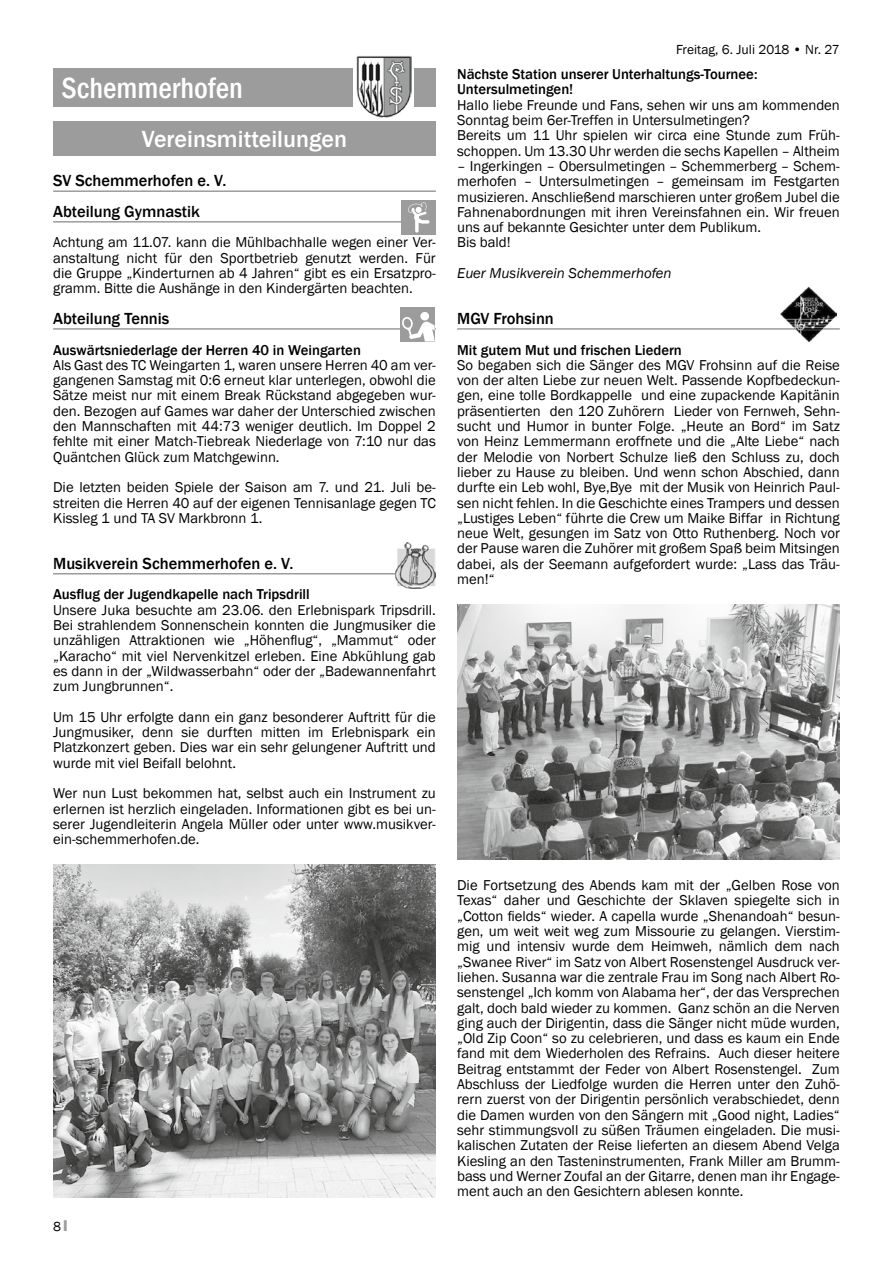
<style>
.page{position:relative;width:893px;height:1263px;background:#fff}
.page>*{position:absolute;margin:0;border:0;box-sizing:border-box;transform-origin:0 0}
.t1{font:500 condensed 30px "Franklin Gothic";color:#fff}
.t2{font:500 24px "Franklin Gothic";color:#fff}
.t3{font:500 16.5px/30.6px "Franklin Gothic";color:#000}
.t4{font:14.7px/15.3px "Franklin Gothic";color:#000;text-align:justify}
.t5{font:500 14.7px/15.3px "Franklin Gothic";color:#000}
.t6{font:italic 14.7px "Franklin Gothic";color:#000}
.t7{font:13.5px "Franklin Gothic";color:#000}
.s1{font-family:"Impact";color:#9c9c9d}
</style>
<div class="page">
<hr style="left:457px;top:328px;width:383px;height:2px;background:#9c9c9d">
<img style="left:781px;top:286px;width:55px;height:56px">
<img style="left:457px;top:604px;width:383px;height:255px">
<hr style="left:53px;top:190px;width:383px;height:2px;background:#9c9c9d">
<hr style="left:53px;top:221px;width:383px;height:2px;background:#9c9c9d">
<hr style="left:53px;top:328px;width:383px;height:2px;background:#9c9c9d">
<hr style="left:53px;top:573px;width:383px;height:1px;background:#9c9c9d">
<div style="left:53px;top:68px;width:383px;height:38px;background:#9c9c9d"></div>
<div style="left:354px;top:55px;width:60px;height:63px;background:#fff"></div>
<img style="left:356px;top:56px;width:56px;height:62px">
<div style="left:53px;top:122px;width:383px;height:34px;background:#9c9c9d"></div>
<div style="left:402px;top:200px;width:34px;height:35px;background:#9c9c9d"></div>
<svg style="left:408px;top:202px;width:21px;height:31px"></svg>
<div style="left:400px;top:307px;width:35px;height:34px;background:#9c9c9d"></div>
<svg style="left:402px;top:312px;width:33px;height:29px"></svg>
<img style="left:396px;top:543px;width:40px;height:45px">
<img style="left:53px;top:865px;width:383px;height:333px">
<h1 class="t1" style="left:62px;top:68px;width:183px">Schemmerhofen</h1>
<h2 class="t2" style="left:142px;top:124px;width:207px">Vereinsmitteilungen</h2>
<p class="t3" style="left:53px;top:166px;width:175px">SV Schemmerhofen e. V.<br>Abteilung Gymnastik</p>
<p class="t4" style="left:53px;top:235px;width:384px">Achtung am 11.07. kann die Mühlbachhalle wegen einer Ver&shy;anstaltung nicht für den Sportbetrieb genutzt werden. Für die Gruppe „Kinderturnen ab 4 Jahren“ gibt es ein Ersatzpro&shy;gramm. Bitte die Aushänge in den Kindergärten beachten.</p>
<p class="t3" style="left:53px;top:303px;width:118px">Abteilung Tennis</p>
<p class="t5" style="left:53px;top:342px;width:309px">Auswärtsniederlage der Herren 40 in Weingarten</p>
<p class="t4" style="left:53px;top:358px;width:384px">Als Gast des TC Weingarten 1, waren unsere Herren 40 am ver&shy;gangenen Samstag mit 0:6 erneut klar unterlegen, obwohl die Sätze meist nur mit einem Break Rückstand abgegeben wur&shy;den. Bezogen auf Games war daher der Unterschied zwischen den Mannschaften mit 44:73 weniger deutlich. Im Doppel 2 fehlte mit einer Match-Tiebreak Niederlage von 7:10 nur das Quäntchen Glück zum Matchgewinn.</p>
<p class="t4" style="left:53px;top:480px;width:384px">Die letzten beiden Spiele der Saison am 7. und 21. Juli be&shy;streiten die Herren 40 auf der eigenen Tennisanlage gegen TC Kissleg 1 und TA SV Markbronn 1.</p>
<p class="t3" style="left:53px;top:548px;width:242px">Musikverein Schemmerhofen e. V.</p>
<p class="t5" style="left:53px;top:587px;width:258px">Ausflug der Jugendkapelle nach Tripsdrill</p>
<p class="t4" style="left:53px;top:602px;width:384px">Unsere Juka besuchte am 23.06. den Erlebnispark Tripsdrill.<br>Bei strahlendem Sonnenschein konnten die Jungmusiker die unzähligen Attraktionen wie „Höhenflug“, „Mammut“ oder „Karacho“ mit viel Nervenkitzel erleben. Eine Abkühlung gab es dann in der „Wildwasserbahn“ oder der „Badewannenfahrt zum Jungbrunnen“.</p>
<p class="t4" style="left:53px;top:709px;width:384px">Um 15 Uhr erfolgte dann ein ganz besonderer Auftritt für die Jungmusiker, denn sie durften mitten im Erlebnispark ein Platzkonzert geben. Dies war ein sehr gelungener Auftritt und wurde mit viel Beifall belohnt.</p>
<p class="t4" style="left:53px;top:786px;width:384px">Wer nun Lust bekommen hat, selbst auch ein Instrument zu erlernen ist herzlich eingeladen. Informationen gibt es bei un&shy;serer Jugendleiterin Angela Müller oder unter www.musikver&shy;ein-schemmerhofen.de.</p>
<p class="t7" style="left:53px;top:1218px;width:16px">8 <span class="s1">I</span></p>
<p class="t7" style="left:676px;top:41px;width:165px">Freitag, 6. Juli 2018 • Nr. 27</p>
<p class="t5" style="left:457px;top:67px;width:302px">Nächste Station unserer Unterhaltungs-Tournee:<br>Untersulmetingen!</p>
<p class="t4" style="left:457px;top:97px;width:384px;text-align:left">Hallo liebe Freunde und Fans, sehen wir uns am kommenden Sonntag beim 6er-Treffen in Untersulmetingen?<br>Bereits um 11 Uhr spielen wir circa eine Stunde zum Früh&shy;schoppen. Um 13.30 Uhr werden die sechs Kapellen – Altheim</p>
<p class="t4" style="left:457px;top:159px;width:384px;text-align:left">– Ingerkingen – Obersulmetingen – Schemmerberg – Schem&shy;merhofen – Untersulmetingen – gemeinsam im Festgarten musizieren. Anschließend marschieren unter großem Jubel die Fahnenabordnungen mit ihren Vereinsfahnen ein. Wir freuen uns auf bekannte Gesichter unter dem Publikum.<br>Bis bald!</p>
<p class="t6" style="left:457px;top:264px;width:216px">Euer Musikverein Schemmerhofen</p>
<p class="t3" style="left:457px;top:303px;width:98px">MGV Frohsinn</p>
<p class="t5" style="left:457px;top:342px;width:226px">Mit gutem Mut und frischen Liedern</p>
<p class="t4" style="left:457px;top:358px;width:384px">So begaben sich die Sänger des MGV Frohsinn auf die Reise von der alten Liebe zur neuen Welt. Passende Kopfbedeckun&shy;gen, eine tolle Bordkappelle und eine zupackende Kapitänin präsentierten den 120 Zuhörern Lieder von Fernweh, Sehn&shy;sucht und Humor in bunter Folge. „Heute an Bord“ im Satz von Heinz Lemmermann eroffnete und die „Alte Liebe“ nach der Melodie von Norbert Schulze ließ den Schluss zu, doch lieber zu Hause zu bleiben. Und wenn schon Abschied, dann durfte ein Leb wohl, Bye,Bye mit der Musik von Heinrich Paul&shy;sen nicht fehlen. In die Geschichte eines Trampers und dessen „Lustiges Leben“ führte die Crew um Maike Biffar in Richtung neue Welt, gesungen im Satz von Otto Ruthenberg. Noch vor der Pause waren die Zuhörer mit großem Spaß beim Mitsingen dabei, als der Seemann aufgefordert wurde: „Lass das Träu&shy;men!“</p>
<p class="t4" style="left:457px;top:878px;width:384px">Die Fortsetzung des Abends kam mit der „Gelben Rose von Texas“ daher und Geschichte der Sklaven spiegelte sich in „Cotton fields“ wieder. A capella wurde „Shenandoah“ besun&shy;gen, um weit weit weg zum Missourie zu gelangen. Vierstim&shy;mig und intensiv wurde dem Heimweh, nämlich dem nach „Swanee River“ im Satz von Albert Rosenstengel Ausdruck ver&shy;liehen. Susanna war die zentrale Frau im Song nach Albert Ro&shy;senstengel „Ich komm von Alabama her“, der das Versprechen galt, doch bald wieder zu kommen. Ganz schön an die Nerven ging auch der Dirigentin, dass die Sänger nicht müde wurden, „Old Zip Coon“ so zu celebrieren, und dass es kaum ein Ende fand mit dem Wiederholen des Refrains. Auch dieser heitere Beitrag entstammt der Feder von Albert Rosenstengel. Zum Abschluss der Liedfolge wurden die Herren unter den Zuhö&shy;rern zuerst von der Dirigentin persönlich verabschiedet, denn die Damen wurden von den Sängern mit „Good night, Ladies“ sehr stimmungsvoll zu süßen Träumen eingeladen. Die musi&shy;kalischen Zutaten der Reise lieferten an diesem Abend Velga Kiesling an den Tasteninstrumenten, Frank Miller am Brumm&shy;bass und Werner Zoufal an der Gitarre, denen man ihr Engage&shy;ment auch an den Gesichtern ablesen konnte.</p>
</div>
